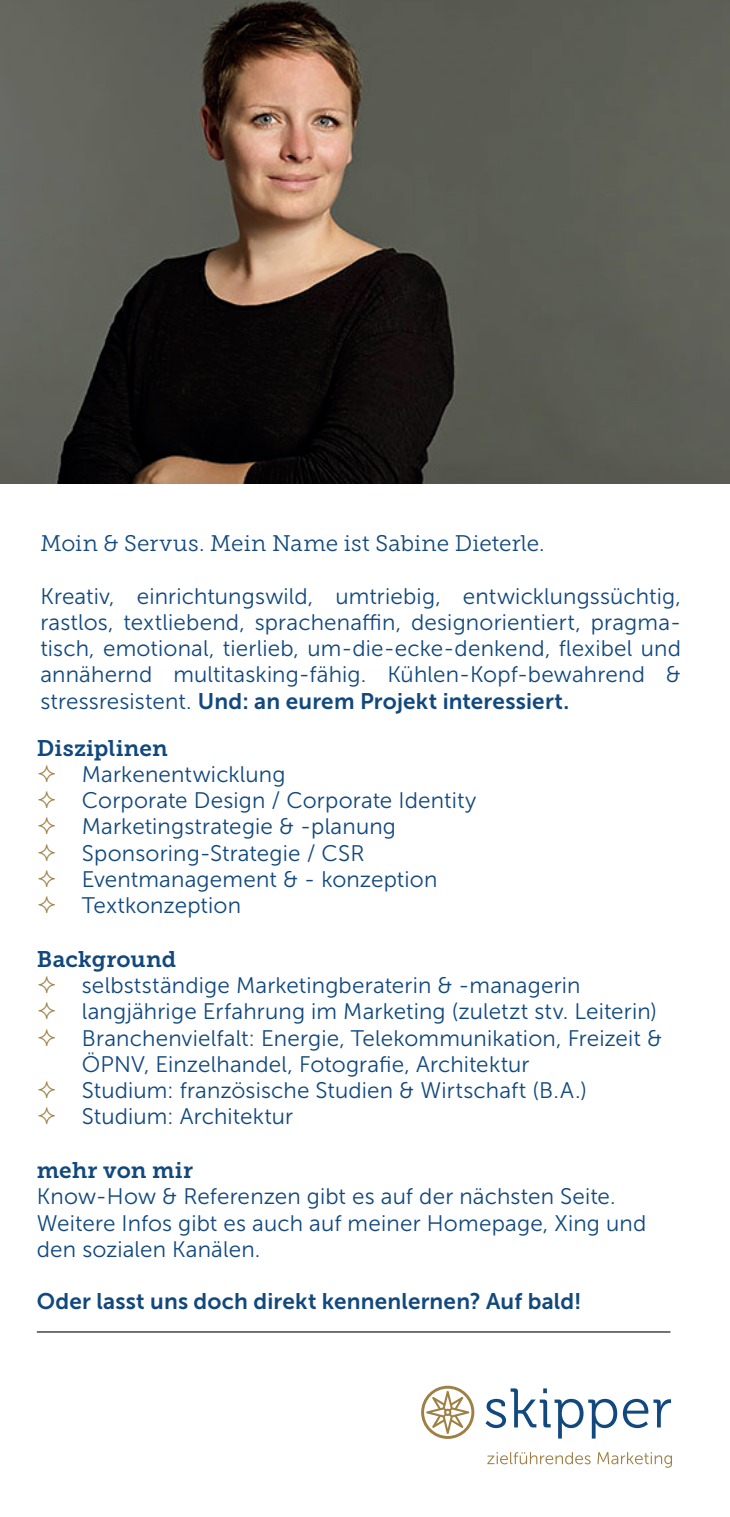
<style>
.page{position:relative;width:730px;height:1517px;background:#fff}
.page>*{position:absolute;margin:0;border:0;box-sizing:border-box;transform-origin:0 0}
.t1{font:22.5px/26.2px "Museo Sans 300";letter-spacing:.005em;color:#11487e}
.t2{font:22.5px "Museo Sans 700";letter-spacing:.01em;color:#11487e}
.t3{font:22.5px "Museo Slab 300";letter-spacing:.005em;color:#11487e}
.t4{font:22.5px "Museo Slab 700";letter-spacing:.005em;color:#11487e}
.s1{font-family:"Museo Sans 300"}
</style>
<div class="page">
<img style="left:0;top:0;width:730px;height:483px">
<svg style="left:486px;top:1388px;width:131px;height:50px"></svg>
<svg style="left:623px;top:1398px;width:48px;height:30px"></svg>
<svg style="left:487px;top:1452px;width:104px;height:12px"></svg>
<svg style="left:597px;top:1452px;width:75px;height:15px"></svg>
<svg style="left:421px;top:1385px;width:53px;height:54px"></svg>
<hr style="left:37px;top:1331px;width:633px;height:1px;background:#231f20">
<p class="t3" style="left:40px;top:531px;width:506px">Moin &amp; Servus. Mein Name ist Sabine Dieterle.</p>
<p class="t1" style="left:40px;top:583px;width:642px;text-align:justify">Kreativ, einrichtungswild, umtriebig, entwicklungssüchtig, rastlos, textliebend, sprachenaffin, designorientiert, pragma&shy;tisch, emotional, tierlieb, um-die-ecke-denkend, flexibel und annähernd multitasking-fähig. Kühlen-Kopf-bewahrend &amp;</p>
<p class="t2" style="left:40px;top:688px;width:530px"><span class="s1">stressresistent.</span> Und: an eurem Projekt interessiert.</p>
<p class="t4" style="left:37px;top:735px;width:132px">Disziplinen</p>
<p class="t1" style="left:82px;top:761px;width:396px">Markenentwicklung<br>Corporate Design / Corporate Identity<br>Marketingstrategie &amp; -planung<br>Sponsoring-Strategie / CSR<br>Eventmanagement &amp; - konzeption<br>Textkonzeption</p>
<p class="t4" style="left:37px;top:946px;width:141px">Background</p>
<p class="t1" style="left:82px;top:972px;width:582px">selbstständige Marketingberaterin &amp; -managerin langjährige Erfahrung im Marketing (zuletzt stv. Leiterin)<br>Branchenvielfalt: Energie, Telekommunikation, Freizeit &amp; ÖPNV, Einzelhandel, Fotografie, Architektur<br>Studium: französische Studien &amp; Wirtschaft (B.A.)<br>Studium: Architektur</p>
<p class="t4" style="left:37px;top:1157px;width:158px">mehr von mir</p>
<p class="t1" style="left:37px;top:1183px;width:611px">Know-How &amp; Referenzen gibt es auf der nächsten Seite.<br>Weitere Infos gibt es auch auf meiner Homepage, Xing und den sozialen Kanälen.</p>
<p class="t2" style="left:37px;top:1289px;width:546px">Oder lasst uns doch direkt kennenlernen? Auf bald!</p>
</div>
